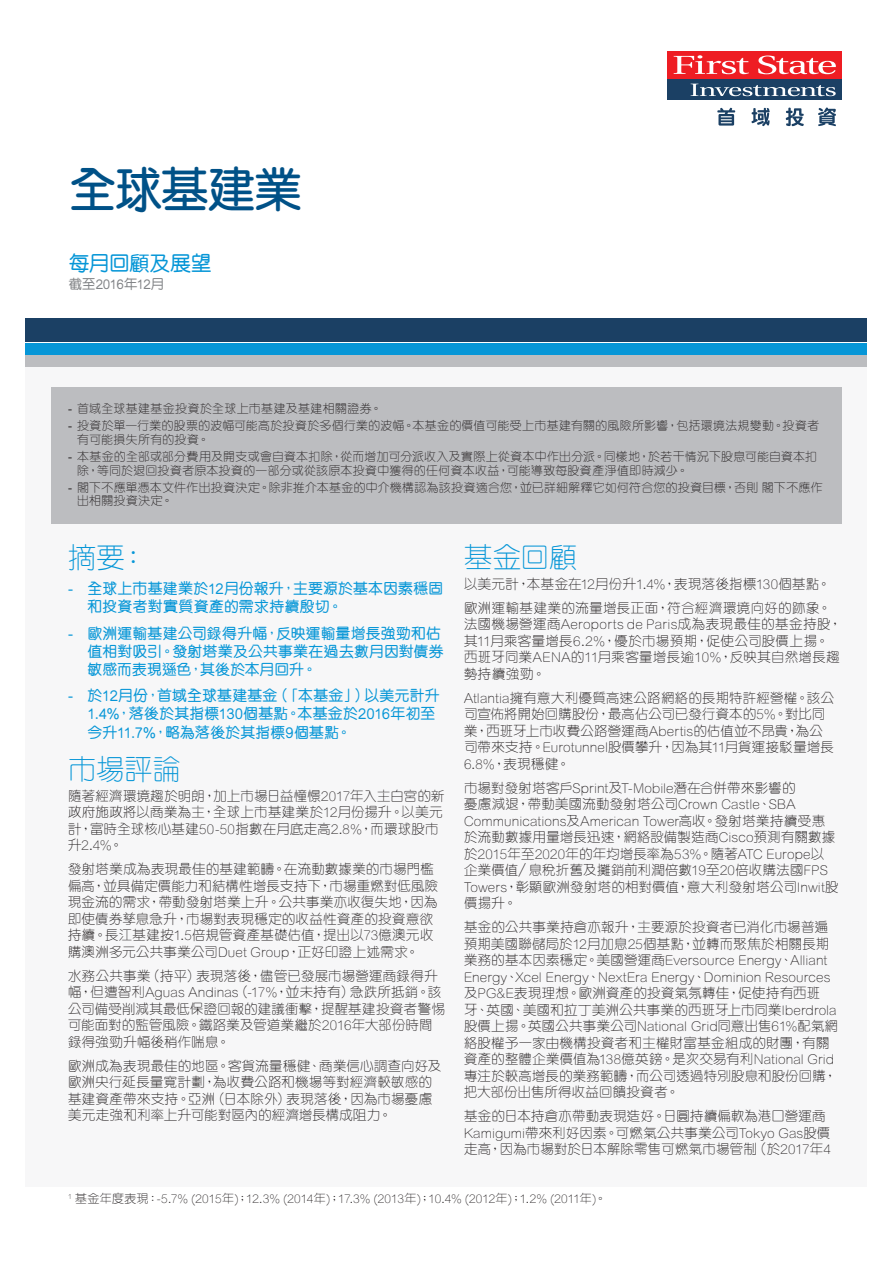
<style>
.page{position:relative;width:893px;height:1263px;background:#fff}
.page>*{position:absolute;margin:0;border:0;box-sizing:border-box;transform-origin:0 0}
.t1{font:600 49.5px "M Yuen HK";letter-spacing:-.065em;color:#005187}
.t2{font:300 28.5px "M Yuen HK";letter-spacing:-.01em;color:#0696d7}
.t3{font:500 21px "M Yuen HK";letter-spacing:-.035em;color:#0696d7}
.t4{font:500 15px/18px "M Yuen HK";letter-spacing:.005em;color:#0696d7}
.t5{font:300 13.5px/16.5px "M Yuen HK";letter-spacing:.01em;color:#231f20}
.t6{font:500 13.5px "M Yuen HK";letter-spacing:-.02em;color:#808285}
.t7{font:300 12px/13.5px "M Yuen HK";letter-spacing:.015em;color:#231f20}
.s1{font-family:"Arial";font-weight:400}
</style>
<div class="page">
<div style="left:26px;top:347px;width:841px;height:839px;background:#f7f7f8"></div>
<div style="left:26px;top:343px;width:841px;height:12px;background:#0696d7"></div>
<div style="left:26px;top:356px;width:841px;height:11px;background:#bcbdc0"></div>
<div style="left:26px;top:319px;width:841px;height:23px;background:#1b4064"></div>
<div style="left:668px;top:51px;width:174px;height:27px;background:#ee1d23"></div>
<svg style="left:674px;top:55px;width:75px;height:19px"></svg>
<svg style="left:758px;top:56px;width:78px;height:18px"></svg>
<div style="left:668px;top:80px;width:174px;height:20px;background:#1b4064"></div>
<svg style="left:691px;top:84px;width:145px;height:12px"></svg>
<svg style="left:717px;top:108px;width:18px;height:18px"></svg>
<svg style="left:751px;top:108px;width:19px;height:18px"></svg>
<svg style="left:786px;top:107px;width:18px;height:19px"></svg>
<svg style="left:818px;top:107px;width:18px;height:19px"></svg>
<div style="left:51px;top:387px;width:791px;height:137px;background:#bcbdc0"></div>
<h1 class="t1" style="left:68px;top:165px;width:236px">全球基建業</h1>
<h3 class="t3" style="left:69px;top:253px;width:145px">每月回顧及展望</h3>
<p class="t6" style="left:69px;top:277px;width:97px">截至2016年12月</p>
<p class="t7" style="left:68px;top:401px;width:316px"><span class="s1">-</span> 首域全球基建基金投資於全球上市基建及基建相關證券。</p>
<p class="t7" style="left:77px;top:419px;width:744px;text-indent:-9px"><span class="s1">-</span> 投資於單一行業的股票的波幅可能高於投資於多個行業的波幅。本基金的價值可能受上市基建有關的風險所影響，包括環境法規變動。投資者有可能損失所有的投資。</p>
<p class="t7" style="left:77px;top:449px;width:742px;text-indent:-9px"><span class="s1">-</span> 本基金的全部或部分費用及開支或會自資本扣除，從而增加可分派收入及實際上從資本中作出分派。同樣地，於若干情況下股息可能自資本扣除，等同於退回投資者原本投資的一部分或從該原本投資中獲得的任何資本收益，可能導致每股資產淨值即時減少。</p>
<p class="t7" style="left:77px;top:480px;width:747px;text-indent:-9px"><span class="s1">-</span> 閣下不應單憑本文件作出投資決定。除非推介本基金的中介機構認為該投資適合您，並已詳細解釋它如何符合您的投資目標，否則 閣下不應作出相關投資決定。</p>
<h2 class="t2" style="left:68px;top:538px;width:81px">摘要：</h2>
<p class="t4" style="left:88px;top:580px;width:357px;text-indent:-20px"><span class="s1">-</span> 全球上市基建業於12月份報升，主要源於基本因素穩固和投資者對實質資產的需求持續殷切。</p>
<p class="t4" style="left:88px;top:624px;width:358px;text-indent:-20px"><span class="s1">-</span> 歐洲運輸基建公司錄得升幅，反映運輸量增長強勁和估值相對吸引。發射塔業及公共事業在過去數月因對債券敏感而表現遜色，其後於本月回升。</p>
<p class="t4" style="left:88px;top:687px;width:354px;text-indent:-20px"><span class="s1">-</span> 於12月份，首域全球基建基金（「本基金」）以美元計升<br>1.4%，落後於其指標130個基點。本基金於2016年初至今升11.7%，略為落後於其指標9個基點。</p>
<h2 class="t2" style="left:68px;top:750px;width:115px">市場評論</h2>
<p class="t5" style="left:68px;top:787px;width:378px">隨著經濟環境趨於明朗，加上市場日益憧憬2017年入主白宮的新政府施政將以商業為主，全球上市基建業於12月份揚升。以美元計，富時全球核心基建50-50指數在月底走高2.8%，而環球股市升2.4%。</p>
<p class="t5" style="left:68px;top:860px;width:372px">發射塔業成為表現最佳的基建範疇。在流動數據業的市場門檻偏高，並具備定價能力和結構性增長支持下，市場重燃對低風險現金流的需求，帶動發射塔業上升。公共事業亦收復失地，因為即使債券孳息急升，市場對表現穩定的收益性資產的投資意欲持續。長江基建按1.5倍規管資產基礎估值，提出以73億澳元收購澳洲多元公共事業公司Duet Group，正好印證上述需求。</p>
<p class="t5" style="left:68px;top:967px;width:379px">水務公共事業（持平）表現落後，儘管已發展市場營運商錄得升幅，但遭智利Aguas Andinas（-17%，並未持有）急跌所抵銷。該公司備受削減其最低保證回報的建議衝擊，提醒基建投資者警惕可能面對的監管風險。鐵路業及管道業繼於2016年大部份時間錄得強勁升幅後稍作喘息。</p>
<p class="t5" style="left:68px;top:1057px;width:375px">歐洲成為表現最佳的地區。客貨流量穩健、商業信心調查向好及歐洲央行延長量寬計劃，為收費公路和機場等對經濟較敏感的基建資產帶來支持。亞洲（日本除外）表現落後，因為市場憂慮美元走強和利率上升可能對區內的經濟增長構成阻力。</p>
<h2 class="t2" style="left:464px;top:538px;width:115px">基金回顧</h2>
<p class="t5" style="left:464px;top:571px;width:369px;line-height:24px">以美元計，本基金在12月份升1.4%，表現落後指標130個基點。歐洲運輸基建業的流量增長正面，符合經濟環境向好的跡象。</p>
<p class="t5" style="left:464px;top:615px;width:379px">法國機場營運商Aeroports de Paris成為表現最佳的基金持股，其11月乘客量增長6.2%，優於市場預期，促使公司股價上揚。西班牙同業AENA的11月乘客量增長逾10%，反映其自然增長趨勢持續強勁。</p>
<p class="t5" style="left:464px;top:689px;width:372px">Atlantia擁有意大利優質高速公路網絡的長期特許經營權。該公司宣佈將開始回購股份，最高佔公司已發行資本的5%。對比同業，西班牙上市收費公路營運商Abertis的估值並不昂貴，為公司帶來支持。Eurotunnel股價攀升，因為其11月貨運接駁量增長<br>6.8%，表現穩健。</p>
<p class="t5" style="left:464px;top:779px;width:376px">市場對發射塔客戶Sprint及T-Mobile潛在合併帶來影響的<br>憂慮減退，帶動美國流動發射塔公司Crown Castle、SBA Communications及American Tower高收。發射塔業持續受惠於流動數據用量增長迅速，網絡設備製造商Cisco預測有關數據於2015年至2020年的年均增長率為53%。隨著ATC Europe以企業價值／息稅折舊及攤銷前利潤倍數19至20倍收購法國FPS Towers，彰顯歐洲發射塔的相對價值，意大利發射塔公司Inwit股價揚升。</p>
<p class="t5" style="left:464px;top:918px;width:376px">基金的公共事業持倉亦報升，主要源於投資者已消化市場普遍預期美國聯儲局於12月加息25個基點，並轉而聚焦於相關長期業務的基本因素穩定。美國營運商Eversource Energy、Alliant Energy、Xcel Energy、NextEra Energy、Dominion Resources及PG&amp;E表現理想。歐洲資產的投資氣氛轉佳，促使持有西班<br>牙、英國、美國和拉丁美洲公共事業的西班牙上市同業Iberdrola股價上揚。英國公共事業公司National Grid同意出售61%配氣網絡股權予一家由機構投資者和主權財富基金組成的財團，有關資產的整體企業價值為138億英鎊。是次交易有利National Grid專注於較高增長的業務範疇，而公司透過特別股息和股份回購，把大部份出售所得收益回饋投資者。</p>
<p class="t5" style="left:464px;top:1107px;width:369px">基金的日本持倉亦帶動表現造好。日圓持續偏軟為港口營運商<br>Kamigumi帶來利好因素。可燃氣公共事業公司Tokyo Gas股價走高，因為市場對於日本解除零售可燃氣市場管制（於2017年4</p>
<p class="t7" style="left:68px;top:1191px;width:540px"><sup>1</sup> 基金年度表現：-5.7% (2015年)；12.3% (2014年)；17.3% (2013年)；10.4% (2012年)；1.2% (2011年)。</p>
</div>
